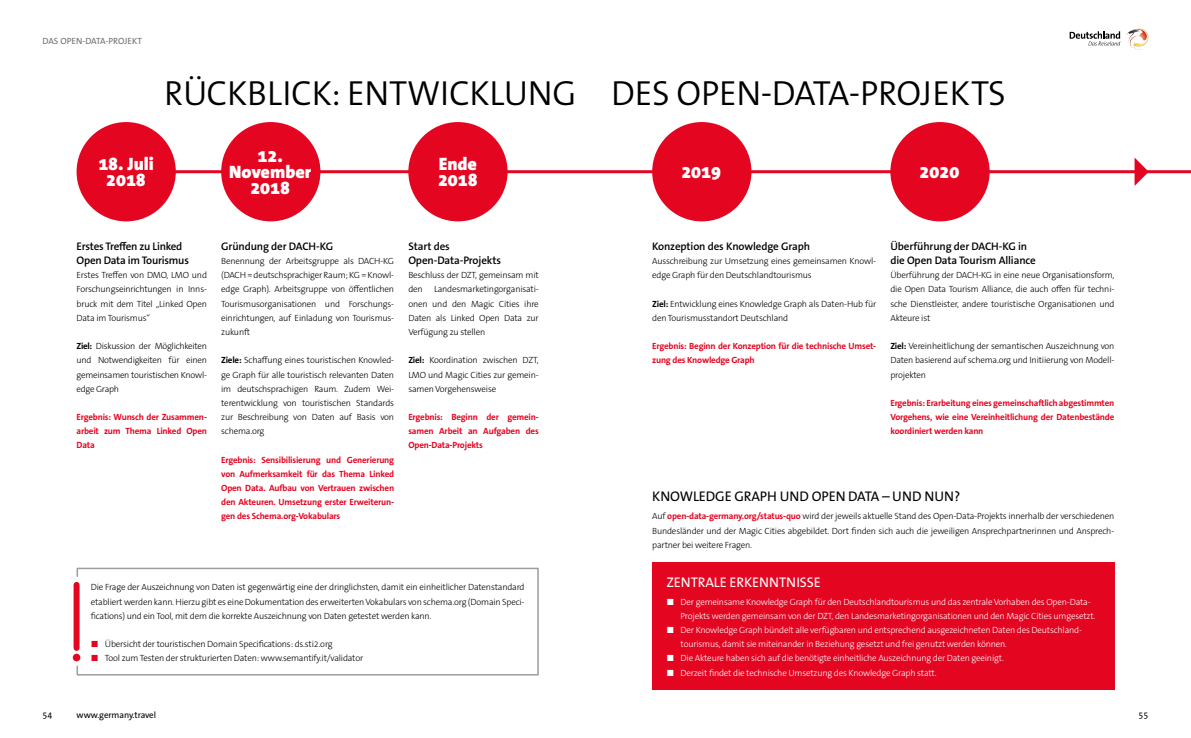
<style>
.page{position:relative;width:1191px;height:738px;background:#fff}
.page>*{position:absolute;margin:0;border:0;box-sizing:border-box;transform-origin:0 0}
.HL_30pt{font:35px "The Sans LP4 Se Lig";letter-spacing:-.005em;color:#000}
.Grafik_18pt{font:900 18px/16px "The Sans LP9";color:#fff;text-align:center}
.ZwischenHL_14pt{font:14px "The Sans LP5 Plain";letter-spacing:-.005em;color:#000}
.ZwischenHL_14pt-2{font:14px "The Sans LP5 Plain";letter-spacing:-.005em;color:#fff}
.Zwischen-HL_11pt{font:11px/14.2px "The Sans LP6 Se Bld";letter-spacing:-.01em;color:#000}
.Copy_Light_9pt_Block{font:9px/14.2px "The Sans LP3 Lig";letter-spacing:-.02em;color:#000;text-align:justify}
.Copy_Light_9pt_Block-2{font:9px/14.2px "The Sans LP7 Bld";letter-spacing:-.02em;color:#e40521;text-align:justify}
.t1{font:9px/14.2px "The Sans LP3 Lig";letter-spacing:-.02em;color:#fff}
.t2{font:9px "The Sans LP5 Plain";letter-spacing:-.01em;color:#000}
.Rubrik{font:9px "The Sans LP5 Plain";color:#706f6f}
.s1{font-family:"The Sans LP7 Bld"}
.s2{color:#e40521}
.s3{font-family:"The Sans LP7 Bld";color:#e40521}
</style>
<div class="page">
<div style="left:652px;top:561px;width:462px;height:128px;background:#e40521"></div>
<svg style="left:76px;top:567px;width:463px;height:108px"></svg>
<div style="left:74px;top:584px;width:6px;height:63px;background:#e40521"></div>
<div style="left:73px;top:653px;width:7px;height:7px;background:#e40521;border-radius:50%"></div>
<hr style="left:119px;top:170px;width:1072px;height:3px;background:#e40521">
<div style="left:77px;top:122px;width:99px;height:99px;background:#e40521;border-radius:50%"></div>
<div style="left:221px;top:122px;width:99px;height:99px;background:#e40521;border-radius:50%"></div>
<div style="left:408px;top:122px;width:99px;height:99px;background:#e40521;border-radius:50%"></div>
<div style="left:652px;top:122px;width:99px;height:99px;background:#e40521;border-radius:50%"></div>
<div style="left:890px;top:122px;width:99px;height:99px;background:#e40521;border-radius:50%"></div>
<svg style="left:1134px;top:157px;width:14px;height:29px"></svg>
<img style="left:1126px;top:28px;width:22px;height:22px">
<svg style="left:1069px;top:31px;width:51px;height:15px"></svg>
<p class="Rubrik" style="left:43px;top:35px;width:101px">DAS OPEN-DATA-PROJEKT</p>
<p class="HL_30pt" style="left:164px;top:71px;width:843px">RÜCKBLICK: ENTWICKLUNG DES OPEN-DATA-PROJEKTS</p>
<p class="Grafik_18pt" style="left:98px;top:156px;width:57px">18. Juli<br>2018</p>
<p class="Grafik_18pt" style="left:229px;top:148px;width:84px">12.<br>November<br>2018</p>
<p class="Grafik_18pt" style="left:438px;top:156px;width:41px;text-align:left">Ende<br>2018</p>
<p class="Grafik_18pt" style="left:681px;top:164px;width:41px">2019</p>
<p class="Grafik_18pt" style="left:919px;top:164px;width:41px">2020</p>
<p class="Zwischen-HL_11pt" style="left:77px;top:239px;width:114px">Erstes Treffen zu Linked<br>Open Data im Tourismus</p>
<p class="Copy_Light_9pt_Block" style="left:77px;top:268px;width:132px">Erstes Treffen von DMO, LMO und Forschungseinrichtungen in Inns&shy;bruck mit dem Titel „Linked Open Data im Tourismus“</p>
<p class="Copy_Light_9pt_Block" style="left:77px;top:339px;width:132px"><span class="s1">Ziel:</span> Diskussion der Möglichkeiten und Notwendigkeiten für einen gemeinsamen touristischen Knowl&shy;edge Graph</p>
<p class="Copy_Light_9pt_Block-2" style="left:77px;top:409px;width:132px">Ergebnis: Wunsch der Zusammen&shy;arbeit zum Thema Linked Open Data</p>
<p class="Zwischen-HL_11pt" style="left:221px;top:239px;width:113px">Gründung der DACH-KG</p>
<p class="Copy_Light_9pt_Block" style="left:221px;top:254px;width:174px">Benennung der Arbeitsgruppe als DACH-KG (DACH = deutschsprachiger Raum; KG = Knowl&shy;edge Graph). Arbeitsgruppe von öffentlichen Tourismusorganisationen und Forschungs&shy;einrichtungen, auf Einladung von Tourismus&shy;zukunft</p>
<p class="Copy_Light_9pt_Block" style="left:221px;top:353px;width:174px"><span class="s1">Ziele:</span> Schaffung eines touristischen Knowled&shy;ge Graph für alle touristisch relevanten Daten im deutschsprachigen Raum. Zudem Wei&shy;terentwicklung von touristischen Standards zur Beschreibung von Daten auf Basis von schema.org</p>
<p class="Copy_Light_9pt_Block-2" style="left:221px;top:452px;width:174px">Ergebnis: Sensibilisierung und Generierung von Aufmerksamkeit für das Thema Linked Open Data. Aufbau von Vertrauen zwischen den Akteuren. Umsetzung erster Erweiterun&shy;gen des Schema.org-Vokabulars</p>
<p class="Zwischen-HL_11pt" style="left:408px;top:239px;width:94px">Start des<br>Open-Data-Projekts</p>
<p class="Copy_Light_9pt_Block" style="left:408px;top:268px;width:132px">Beschluss der DZT, gemeinsam mit den</p>
<p class="Copy_Light_9pt_Block" style="left:408px;top:282px;width:132px;text-indent:26px">Landesmarketingorganisati&shy;onen und den Magic Cities ihre Daten als Linked Open Data zur Verfügung zu stellen</p>
<p class="Copy_Light_9pt_Block" style="left:408px;top:353px;width:132px"><span class="s1">Ziel:</span> Koordination zwischen DZT, LMO und Magic Cities zur gemein&shy;samen Vorgehensweise</p>
<p class="Copy_Light_9pt_Block-2" style="left:408px;top:409px;width:132px">Ergebnis: Beginn der gemein&shy;samen Arbeit an Aufgaben des Open-Data-Projekts</p>
<p class="Copy_Light_9pt_Block" style="left:91px;top:580px;width:435px">Die Frage der Auszeichnung von Daten ist gegenwärtig eine der dringlichsten, damit ein einheitlicher Datenstandard etabliert werden kann. Hierzu gibt es eine Dokumentation des erweiterten Vokabulars von schema.org (Domain Speci&shy;fications) und ein Tool, mit dem die korrekte Auszeichnung von Daten getestet werden kann.</p>
<p class="Copy_Light_9pt_Block" style="left:91px;top:636px;width:243px"><span class="s2">■</span> Übersicht der touristischen Domain Specifications: ds.sti2.org</p>
<p class="Copy_Light_9pt_Block" style="left:91px;top:650px;width:274px"><span class="s2">■</span> Tool zum Testen der strukturierten Daten: www.semantify.it/validator</p>
<p class="Zwischen-HL_11pt" style="left:652px;top:239px;width:159px">Konzeption des Knowledge Graph</p>
<p class="Copy_Light_9pt_Block" style="left:652px;top:254px;width:225px">Ausschreibung zur Umsetzung eines gemeinsamen Knowl&shy;edge Graph für den Deutschlandtourismus</p>
<p class="Copy_Light_9pt_Block" style="left:652px;top:296px;width:225px"><span class="s1">Ziel:</span> Entwicklung eines Knowledge Graph als Daten-Hub für den Tourismusstandort Deutschland</p>
<p class="Copy_Light_9pt_Block-2" style="left:652px;top:339px;width:225px">Ergebnis: Beginn der Konzeption für die technische Umset&shy;zung des Knowledge Graph</p>
<p class="Zwischen-HL_11pt" style="left:890px;top:239px;width:147px">Überführung der DACH-KG in die Open Data Tourism Alliance</p>
<p class="Copy_Light_9pt_Block" style="left:890px;top:268px;width:225px">Überführung der DACH-KG in eine neue Organisationsform, die Open Data Tourism Alliance, die auch offen für techni&shy;sche Dienstleister, andere touristische Organisationen und Akteure ist</p>
<p class="Copy_Light_9pt_Block" style="left:890px;top:339px;width:225px"><span class="s1">Ziel:</span> Vereinheitlichung der semantischen Auszeichnung von Daten basierend auf schema.org und Initiierung von Modell&shy;projekten</p>
<p class="Copy_Light_9pt_Block-2" style="left:890px;top:395px;width:225px">Ergebnis: Erarbeitung eines gemeinschaftlich abgestimmten Vorgehens, wie eine Vereinheitlichung der Datenbestände koordiniert werden kann</p>
<p class="ZwischenHL_14pt" style="left:652px;top:487px;width:309px">KNOWLEDGE GRAPH UND OPEN DATA – UND NUN?</p>
<p class="Copy_Light_9pt_Block" style="left:652px;top:509px;width:464px">Auf <span class="s3">open-data-germany.org/status-quo</span> wird der jeweils aktuelle Stand des Open-Data-Projekts innerhalb der verschiedenen Bundesländer und der Magic Cities abgebildet. Dort finden sich auch die jeweiligen Ansprechpartnerinnen und Ansprech&shy;partner bei weitere Fragen.</p>
<p class="ZwischenHL_14pt-2" style="left:666px;top:572px;width:156px">ZENTRALE ERKENNTNISSE</p>
<p class="t1" style="left:680px;top:594px;width:416px;text-indent:-14px">■ Der gemeinsame Knowledge Graph für den Deutschlandtourismus und das zentrale Vorhaben des Open-Data-<br>Projekts werden gemeinsam von der DZT, den Landesmarketingorganisationen und den Magic Cities umgesetzt.</p>
<p class="t1" style="left:680px;top:622px;width:402px;text-indent:-14px">■ Der Knowledge Graph bündelt alle verfügbaren und entsprechend ausgezeichneten Daten des Deutschland&shy;tourismus, damit sie miteinander in Beziehung gesetzt und frei genutzt werden können.</p>
<p class="t1" style="left:666px;top:650px;width:339px">■ Die Akteure haben sich auf die benötigte einheitliche Auszeichnung der Daten geeinigt.</p>
<p class="t1" style="left:666px;top:665px;width:272px">■ Derzeit findet die technische Umsetzung des Knowledge Graph statt.</p>
<p class="t2" style="left:43px;top:708px;width:11px">54</p>
<p class="t2" style="left:77px;top:708px;width:81px">www.germany.travel</p>
<p class="t2" style="left:1138px;top:708px;width:11px">55</p>
</div>
